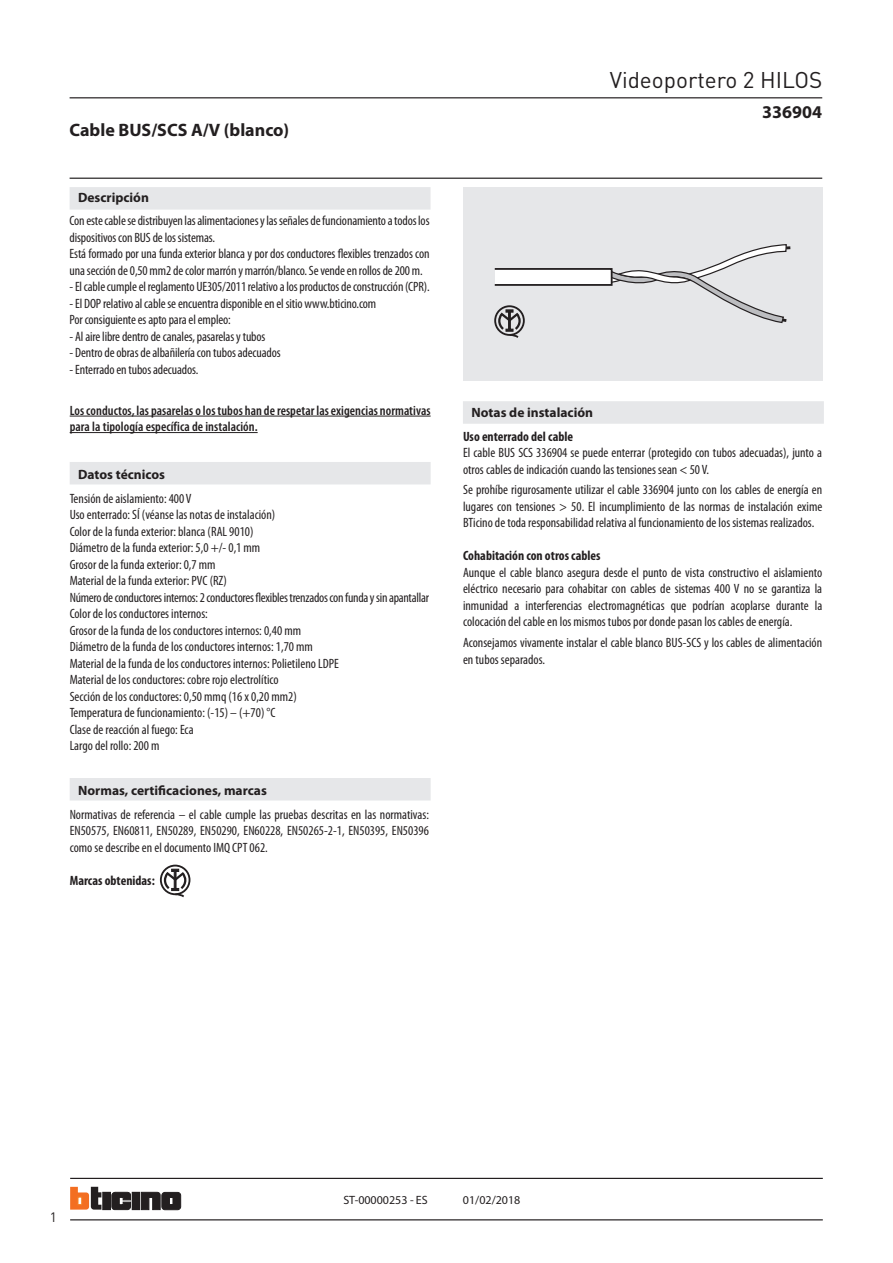
<style>
.page{position:relative;width:893px;height:1263px;background:#fff}
.page>*{position:absolute;margin:0;border:0;box-sizing:border-box;transform-origin:0 0}
.t1{font:22.5px "DIN";color:#231f20}
.t2{font:700 18px "Myriad Pro";color:#231f20}
.t3{font:condensed 13.5px/16.5px "Myriad Pro";color:#231f20}
.t4{font:600 condensed 13.5px/16.5px "Myriad Pro";letter-spacing:.005em;color:#231f20}
.t5{font:700 13.5px "Myriad Pro";color:#231f20}
.t6{font:700 condensed 13.5px "Myriad Pro";color:#231f20}
.t7{font:13.5px "DIN";color:#231f20}
.t8{font:12px "Myriad Pro";color:#231f20}
</style>
<div class="page">
<hr style="left:70px;top:1219px;width:753px;height:1px;background:#231f20">
<hr style="left:70px;top:1178px;width:753px;height:1px;background:#231f20">
<div style="left:103px;top:1192px;width:7px;height:17px;background:#231f20"></div>
<div style="left:132px;top:1192px;width:8px;height:17px;background:#231f20"></div>
<svg style="left:141px;top:1192px;width:40px;height:18px"></svg>
<svg style="left:70px;top:1187px;width:31px;height:22px"></svg>
<svg style="left:112px;top:1192px;width:19px;height:18px"></svg>
<hr style="left:70px;top:97px;width:752px;height:1px;background:#231f20">
<hr style="left:70px;top:178px;width:752px;height:1px;background:#231f20">
<div style="left:463px;top:187px;width:359px;height:193px;background:#e6e7e9"></div>
<div style="left:495px;top:269px;width:117px;height:16px;background:#fff"></div>
<div style="left:494px;top:268px;width:119px;height:18px;border:2px solid #231f20"></div>
<svg style="left:609px;top:244px;width:181px;height:80px"></svg>
<div style="left:494px;top:305px;width:31px;height:31px;border:2px solid #231f20;border-radius:50%"></div>
<svg style="left:497px;top:309px;width:25px;height:29px"></svg>
<div style="left:70px;top:187px;width:361px;height:23px;background:#e6e7e9"></div>
<div style="left:70px;top:778px;width:361px;height:22px;background:#e6e7e9"></div>
<div style="left:70px;top:462px;width:361px;height:22px;background:#e6e7e9"></div>
<div style="left:463px;top:401px;width:361px;height:23px;background:#e6e7e9"></div>
<div style="left:160px;top:865px;width:30px;height:30px;border:2px solid #231f20;border-radius:50%"></div>
<svg style="left:163px;top:869px;width:25px;height:29px"></svg>
<hr style="left:70px;top:416px;width:361px;height:1px;background:#231f20">
<hr style="left:70px;top:432px;width:188px;height:1px;background:#231f20">
<h2 class="t2" style="left:70px;top:118px;width:221px">Cable BUS/SCS A/V (blanco)</h2>
<p class="t5" style="left:78px;top:189px;width:72px">Descripción</p>
<p class="t3" style="left:70px;top:213px;width:361px">Con este cable se distribuyen las alimentaciones y las señales de funcionamiento a todos los dispositivos con BUS de los sistemas.<br>Está formado por una funda exterior blanca y por dos conductores flexibles trenzados con una sección de 0,50 mm2 de color marrón y marrón/blanco. Se vende en rollos de 200 m.</p>
<p class="t3" style="left:70px;top:279px;width:361px">- El cable cumple el reglamento UE305/2011 relativo a los productos de construcción (CPR).</p>
<p class="t3" style="left:70px;top:295px;width:308px">- El DOP relativo al cable se encuentra disponible en el sitio www.bticino.com<br>Por consiguiente es apto para el empleo:</p>
<p class="t3" style="left:70px;top:328px;width:197px">- Al aire libre dentro de canales, pasarelas y tubos</p>
<p class="t3" style="left:70px;top:345px;width:213px">- Dentro de obras de albañilería con tubos adecuados</p>
<p class="t3" style="left:70px;top:361px;width:130px">- Enterrado en tubos adecuados.</p>
<p class="t4" style="left:70px;top:402px;width:362px">Los conductos, las pasarelas o los tubos han de respetar las exigencias normativas para la tipología específica de instalación.</p>
<p class="t5" style="left:78px;top:466px;width:88px">Datos técnicos</p>
<p class="t3" style="left:70px;top:490px;width:361px">Tensión de aislamiento: 400 V<br>Uso enterrado: SÍ (véanse las notas de instalación)<br>Color de la funda exterior: blanca (RAL 9010)<br>Diámetro de la funda exterior: 5,0 +/- 0,1 mm<br>Grosor de la funda exterior: 0,7 mm<br>Material de la funda exterior: PVC (RZ)<br>Número de conductores internos: 2 conductores flexibles trenzados con funda y sin apantallar Color de los conductores internos:<br>Grosor de la funda de los conductores internos: 0,40 mm<br>Diámetro de la funda de los conductores internos: 1,70 mm<br>Material de la funda de los conductores internos: Polietileno LDPE<br>Material de los conductores: cobre rojo electrolítico<br>Sección de los conductores: 0,50 mmq (16 x 0,20 mm2)<br>Temperatura de funcionamiento: (-15) – (+70) °C<br>Clase de reacción al fuego: Eca<br>Largo del rollo: 200 m</p>
<p class="t5" style="left:78px;top:782px;width:190px">Normas, certificaciones, marcas</p>
<p class="t3" style="left:70px;top:806px;width:361px;text-align:justify">Normativas de referencia – el cable cumple las pruebas descritas en las normativas:<br>EN50575, EN60811, EN50289, EN50290, EN60228, EN50265-2-1, EN50395, EN50396 como se describe en el documento IMQ CPT 062.</p>
<p class="t6" style="left:70px;top:872px;width:87px">Marcas obtenidas:</p>
<h1 class="t1" style="left:610px;top:65px;width:214px">Videoportero 2 HILOS</h1>
<h2 class="t2" style="left:762px;top:100px;width:61px">336904</h2>
<p class="t5" style="left:472px;top:404px;width:123px">Notas de instalación</p>
<p class="t6" style="left:463px;top:428px;width:112px">Uso enterrado del cable</p>
<p class="t3" style="left:463px;top:444px;width:361px">El cable BUS SCS 336904 se puede enterrar (protegido con tubos adecuadas), junto a otros cables de indicación cuando las tensiones sean &lt; 50 V.</p>
<p class="t3" style="left:463px;top:481px;width:361px;text-align:justify">Se prohíbe rigurosamente utilizar el cable 336904 junto con los cables de energía en lugares con tensiones &gt; 50. El incumplimiento de las normas de instalación exime BTicino de toda responsabilidad relativa al funcionamiento de los sistemas realizados.</p>
<p class="t6" style="left:463px;top:547px;width:139px">Cohabitación con otros cables</p>
<p class="t3" style="left:463px;top:564px;width:361px;text-align:justify">Aunque el cable blanco asegura desde el punto de vista constructivo el aislamiento eléctrico necesario para cohabitar con cables de sistemas 400 V no se garantiza la inmunidad a interferencias electromagnéticas que podrían acoplarse durante la colocación del cable en los mismos tubos por donde pasan los cables de energía.</p>
<p class="t3" style="left:463px;top:634px;width:361px">Aconsejamos vivamente instalar el cable blanco BUS-SCS y los cables de alimentación en tubos separados.</p>
<p class="t7" style="left:50px;top:1208px;width:9px">1</p>
<p class="t8" style="left:343px;top:1192px;width:86px">ST-00000253 - ES</p>
<p class="t8" style="left:463px;top:1192px;width:59px">01/02/2018</p>
</div>
